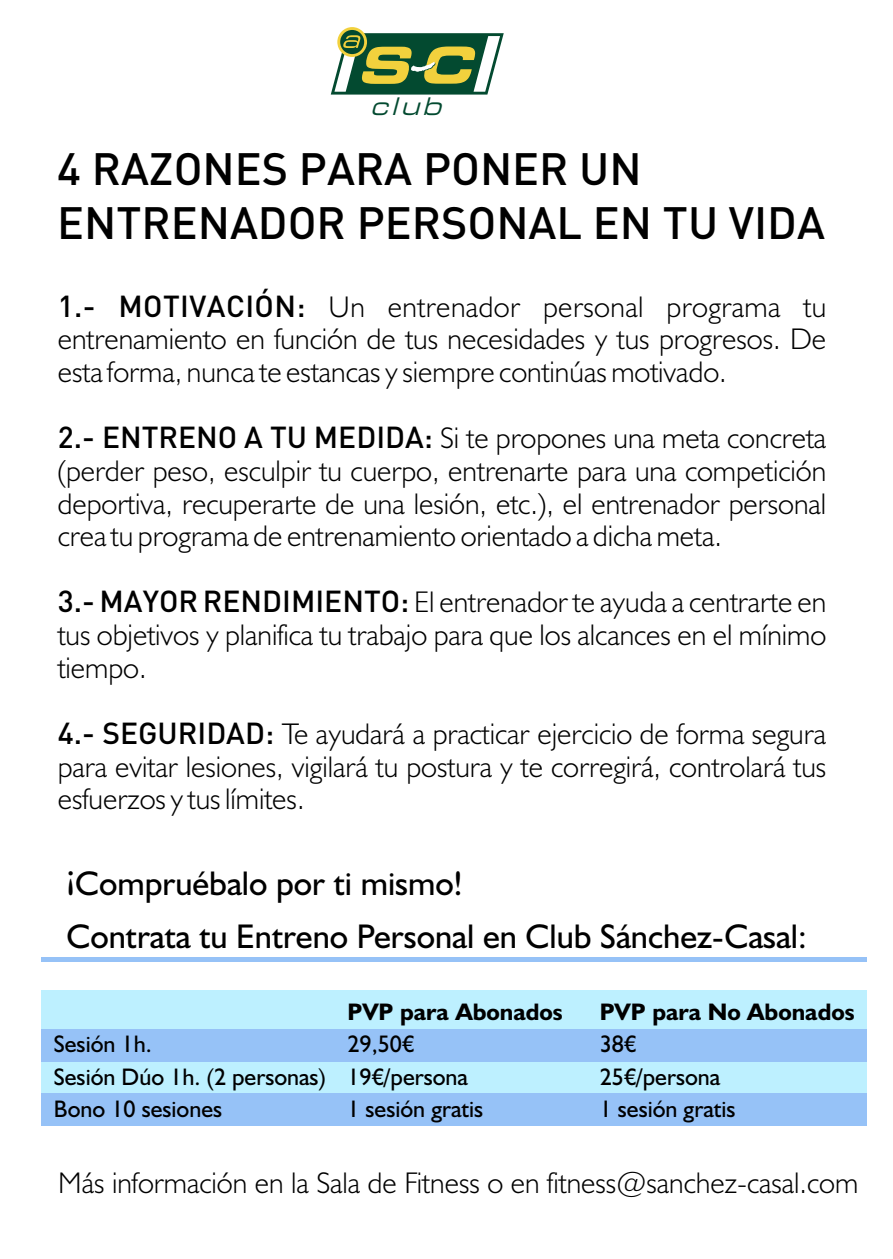
<style>
.page{position:relative;width:893px;height:1259px;background:#fff}
.page>*{position:absolute;margin:0;border:0;box-sizing:border-box;transform-origin:0 0}
.t1{font:500 44.7px/54.3px "DIN";color:#000}
.t2{font:34.2px/53.7px "Humanist 521 BT";color:#000}
.t3{font:italic 300 30px/32.7px "Humanist 521 BT";color:#000;text-align:justify}
.t4{font:italic expanded 24.3px "Square 721 BT";color:#034a30}
.t5{font:24px "Humanist 521 BT";color:#000}
.t6{font:700 24px "Humanist 521 BT";color:#000}
.s1{font-family:"DIN";font-weight:500;font-style:normal}
</style>
<div class="page">
<div style="left:41px;top:990px;width:825px;height:135px;background:#bdf0ff"></div>
<div style="left:41px;top:1093px;width:825px;height:32px;background:#96c2f7"></div>
<div style="left:41px;top:1029px;width:825px;height:32px;background:#96c2f7"></div>
<div style="left:41px;top:957px;width:825px;height:5px;background:#96c2f7"></div>
<svg style="left:331px;top:27px;width:173px;height:68px"></svg>
<p class="t4" style="left:370px;top:97px;width:79px">club</p>
<h1 class="t1" style="left:57px;top:145px;width:769px">4 RAZONES PARA PONER UN<br>ENTRENADOR PERSONAL EN TU VIDA</h1>
<p class="t3" style="left:58px;top:293px;width:770px"><span class="s1">1.- MOTIVACIÓN:</span> Un entrenador personal programa tu entrenamiento en función de tus necesidades y tus progresos. De esta forma, nunca te estancas y siempre continúas motivado.</p>
<p class="t3" style="left:58px;top:424px;width:770px"><span class="s1">2.- ENTRENO A TU MEDIDA:</span> Si te propones una meta concreta (perder peso, esculpir tu cuerpo, entrenarte para una competición deportiva, recuperarte de una lesión, etc.), el entrenador personal crea tu programa de entrenamiento orientado a dicha meta.</p>
<p class="t3" style="left:58px;top:588px;width:770px"><span class="s1">3.- MAYOR RENDIMIENTO:</span> El entrenador te ayuda a centrarte en tus objetivos y planifica tu trabajo para que los alcances en el mínimo tiempo.</p>
<p class="t3" style="left:58px;top:720px;width:770px"><span class="s1">4.- SEGURIDAD:</span> Te ayudará a practicar ejercicio de forma segura para evitar lesiones, vigilará tu postura y te corregirá, controlará tus esfuerzos y tus límites.</p>
<p class="t2" style="left:67px;top:859px;width:742px">¡Compruébalo por ti mismo!<br>Contrata tu Entreno Personal en Club Sánchez-Casal:</p>
<p class="t6" style="left:347px;top:1002px;width:217px">PVP para Abonados</p>
<p class="t6" style="left:600px;top:1002px;width:256px">PVP para No Abonados</p>
<p class="t5" style="left:54px;top:1034px;width:99px">Sesión 1h.</p>
<p class="t5" style="left:347px;top:1034px;width:68px">29,50€</p>
<p class="t5" style="left:600px;top:1034px;width:38px">38€</p>
<p class="t5" style="left:54px;top:1066px;width:416px">Sesión Dúo 1h. (2 personas) 19€/persona</p>
<p class="t5" style="left:600px;top:1066px;width:122px">25€/persona</p>
<p class="t5" style="left:54px;top:1098px;width:170px">Bono 10 sesiones</p>
<p class="t5" style="left:347px;top:1098px;width:137px">1 sesión gratis</p>
<p class="t5" style="left:600px;top:1098px;width:137px">1 sesión gratis</p>
<p class="t3" style="left:58px;top:1169px;width:802px">Más información en la Sala de Fitness o en fitness@sanchez-casal.com</p>
</div>
